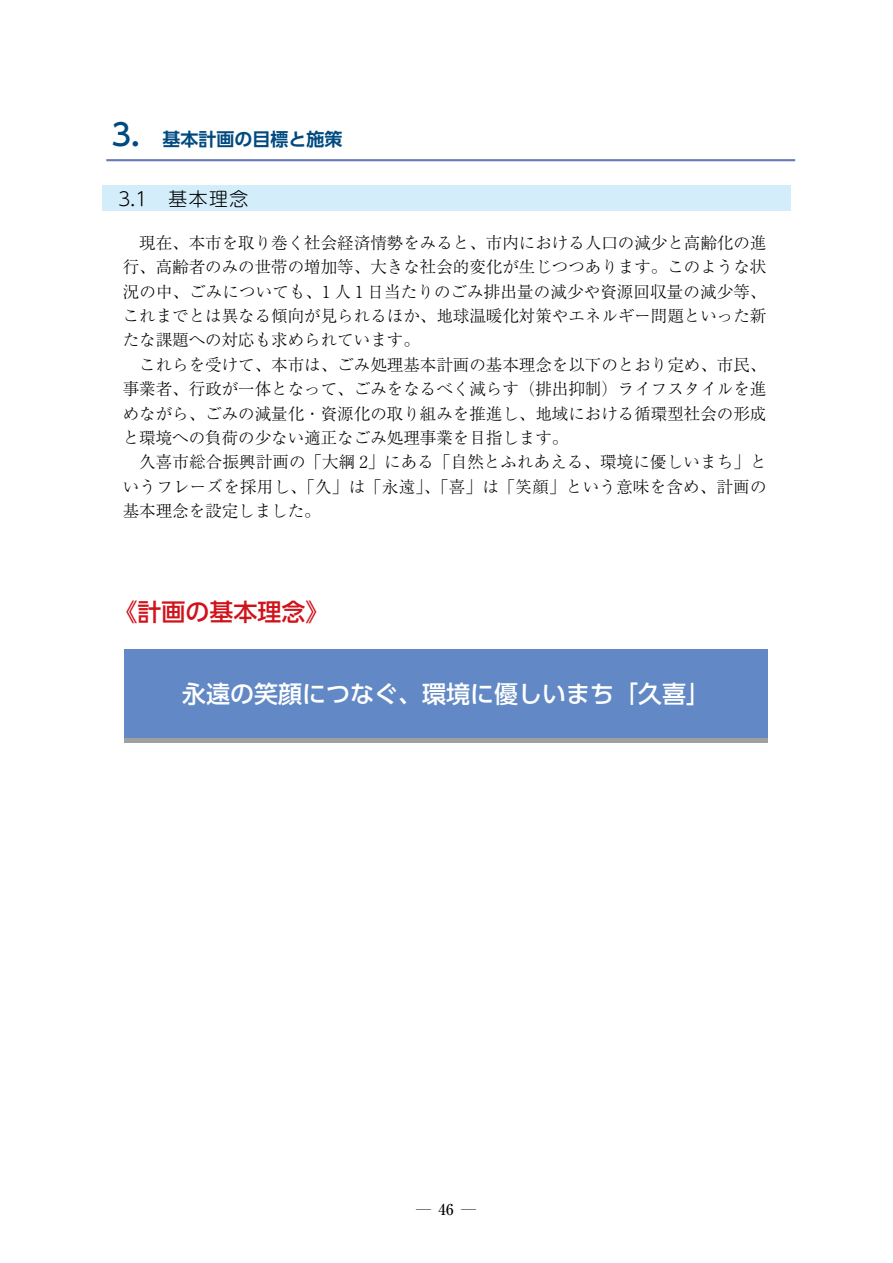
<style>
.page{position:relative;width:893px;height:1263px;background:#fff}
.page>*{position:absolute;margin:0;border:0;box-sizing:border-box;transform-origin:0 0}
.t1{font:500 24px "UD Shin Go Pro";color:#fff}
.t2{font:500 24px "UD Shin Go Pro";color:#d0121b}
.t3{font:300 18.75px "UD Shin M Go Pro";color:#000}
.t4{font:700 18px "UD Shin Go Pro De";color:#004a80}
.t5{font:300 16.5px "Ryumin Pr 6";color:#000}
.t6{font:15px "Koz Min Pro";color:#000}
.s1{font-family:"UD Shin Go Pro";font-weight:500;font-size:30px}
.s2{font-family:"UD Shin M Go Pro De";font-size:30px}
.s3{font-family:"Ryumin Pro";font-weight:500}
</style>
<div class="page">
<hr style="left:106px;top:159px;width:689px;height:2px;background:#6879ba">
<div style="left:102px;top:186px;width:689px;height:25px;background:#d3edfb"></div>
<div style="left:124px;top:649px;width:644px;height:89px;background:#6289c6"></div>
<hr style="left:124px;top:738px;width:644px;height:4px;background:#9fa0a0">
<p class="t4" style="left:112px;top:125px;width:233px"><span class="s1">3</span><span class="s2">.</span> 基本計画の目標と施策</p>
<p class="t3" style="left:118px;top:183px;width:131px">3.1　基本理念</p>
<p class="t5" style="left:139px;top:230px;width:628px">現在、本市を取り巻く社会経済情勢をみると、市内における人口の減少と高齢化の進</p>
<p class="t5" style="left:123px;top:254px;width:645px">行、高齢者のみの世帯の増加等、大きな社会的変化が生じつつあります。このような状</p>
<p class="t5" style="left:123px;top:278px;width:645px">況の中、ごみについても、1 人 1 日当たりのごみ排出量の減少や資源回収量の減少等、</p>
<p class="t5" style="left:123px;top:303px;width:645px">これまでとは異なる傾向が見られるほか、地球温暖化対策やエネルギー問題といった新</p>
<p class="t5" style="left:123px;top:327px;width:298px">たな課題への対応も求められています。</p>
<p class="t5" style="left:139px;top:352px;width:628px">これらを受けて、本市は、ごみ処理基本計画の基本理念を以下のとおり定め、市民、</p>
<p class="t5" style="left:123px;top:376px;width:645px">事業者、行政が一体となって、ごみをなるべく減らす（排出抑制）ライフスタイルを進</p>
<p class="t5" style="left:123px;top:400px;width:645px">めながら、ごみの減量化・資源化の取り組みを推進し、地域における循環型社会の形成</p>
<p class="t5" style="left:123px;top:425px;width:447px">と環境への負荷の少ない適正なごみ処理事業を目指します。</p>
<p class="t5" style="left:139px;top:449px;width:629px">久喜市総合振興計画の「大綱 2」にある「自然とふれあえる、環境に優しいまち」と</p>
<p class="t5" style="left:123px;top:473px;width:645px">いうフレーズを採用し、「久」は「永遠」、「喜」は「笑顔」という意味を含め、計画の</p>
<p class="t5" style="left:123px;top:498px;width:199px">基本理念を設定しました。</p>
<p class="t2" style="left:114px;top:593px;width:217px">《計画の基本理念》</p>
<p class="t1" style="left:182px;top:674px;width:530px">永遠の笑顔につなぐ、環境に優しいまち「久喜」</p>
<p class="t6" style="left:416px;top:1199px;width:61px">― <span class="s3">46</span> ―</p>
</div>
